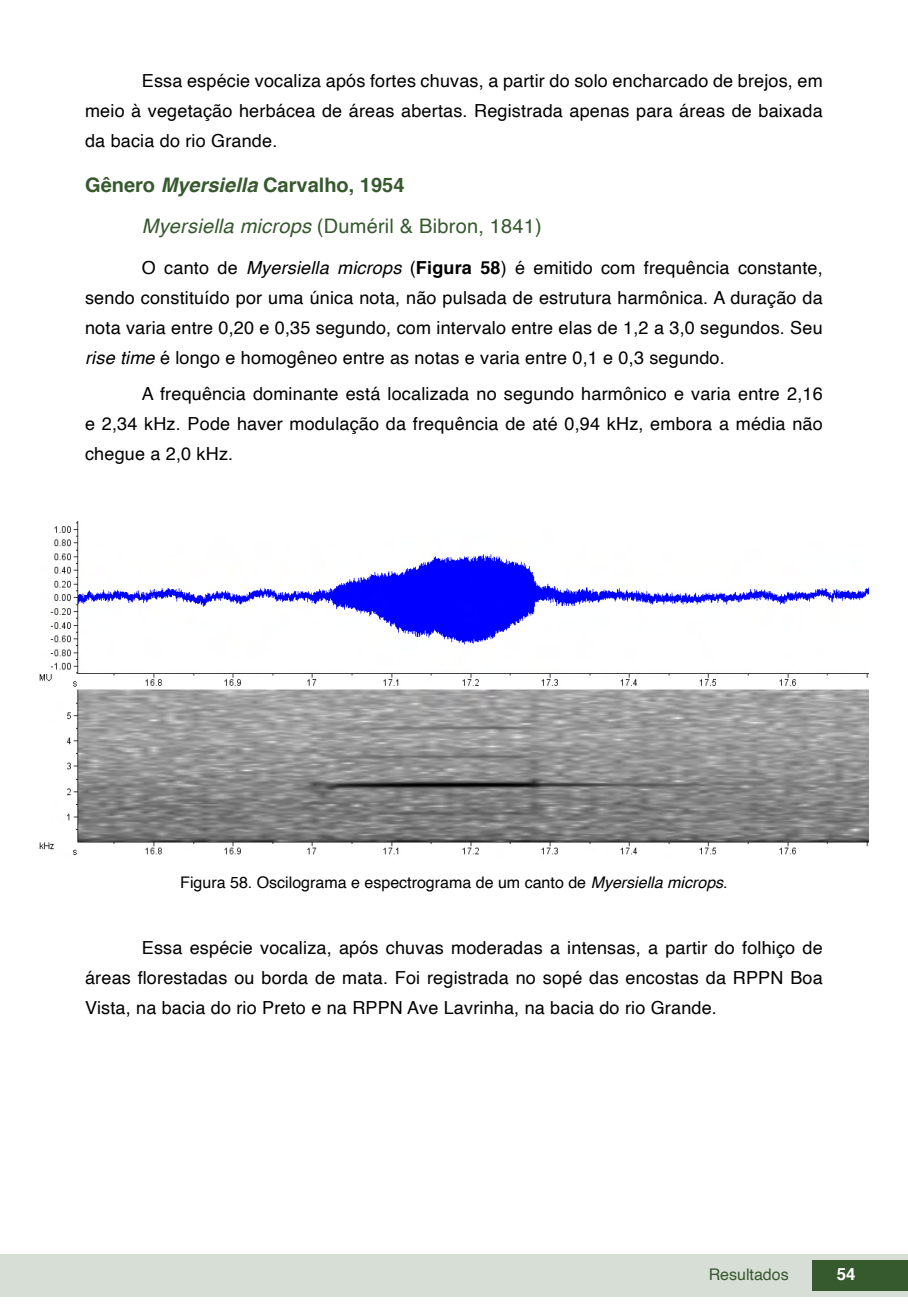
<style>
.page{position:relative;width:908px;height:1304px;background:#fff}
.page>*{position:absolute;margin:0;border:0;box-sizing:border-box;transform-origin:0 0}
.tit_3{font:20px "Helvetica";letter-spacing:.01em;color:#36592e}
.Subtitulo{font:700 20px "Helvetica";color:#36592e}
.txt{font:18px/30px "Helvetica";letter-spacing:.01em;color:#000;text-align:justify}
.t1{font:700 16.8px "Helvetica";color:#fff}
.imagens_graf_tab{font:16px "Helvetica";color:#000}
.t2{font:16px "Helvetica";color:#36592e}
.s1{font-style:italic}
.s2{font-weight:700}
</style>
<div class="page">
<div style="left:0;top:1254px;width:906px;height:43px;background:#d7ded5"></div>
<div style="left:812px;top:1261px;width:95px;height:30px;background:#36592e"></div>
<img style="left:40px;top:522px;width:827px;height:334px">
<p class="txt" style="left:85px;top:66px;width:738px;text-indent:57px">Essa espécie vocaliza após fortes chuvas, a partir do solo encharcado de brejos, em meio à vegetação herbácea de áreas abertas. Registrada apenas para áreas de baixada da bacia do rio Grande.</p>
<p class="Subtitulo" style="left:85px;top:169px;width:321px">Gênero <span class="s1">Myersiella</span> Carvalho, 1954</p>
<p class="tit_3" style="left:142px;top:211px;width:401px"><span class="s1">Myersiella microps</span> (Duméril &amp; Bibron, 1841)</p>
<p class="txt" style="left:85px;top:254px;width:738px;text-indent:57px">O canto de <span class="s1">Myersiella microps</span> (<span class="s2">Figura 58</span>) é emitido com frequência constante, sendo constituído por uma única nota, não pulsada de estrutura harmônica. A duração da nota varia entre 0,20 e 0,35 segundo, com intervalo entre elas de 1,2 a 3,0 segundos. Seu <span class="s1">rise time</span> é longo e homogêneo entre as notas e varia entre 0,1 e 0,3 segundo.</p>
<p class="txt" style="left:85px;top:379px;width:738px;text-indent:57px">A frequência dominante está localizada no segundo harmônico e varia entre 2,16 e 2,34 kHz. Pode haver modulação da frequência de até 0,94 kHz, embora a média não chegue a 2,0 kHz.</p>
<p class="imagens_graf_tab" style="left:180px;top:870px;width:548px">Figura 58. Oscilograma e espectrograma de um canto de <span class="s1">Myersiella microps</span>.</p>
<p class="txt" style="left:85px;top:933px;width:738px;text-indent:57px">Essa espécie vocaliza, após chuvas moderadas a intensas, a partir do folhiço de áreas florestadas ou borda de mata. Foi registrada no sopé das encostas da RPPN Boa Vista, na bacia do rio Preto e na RPPN Ave Lavrinha, na bacia do rio Grande.</p>
<p class="t2" style="left:708px;top:1262px;width:82px">Resultados</p>
<p class="t1" style="left:836px;top:1261px;width:20px">54</p>
</div>
